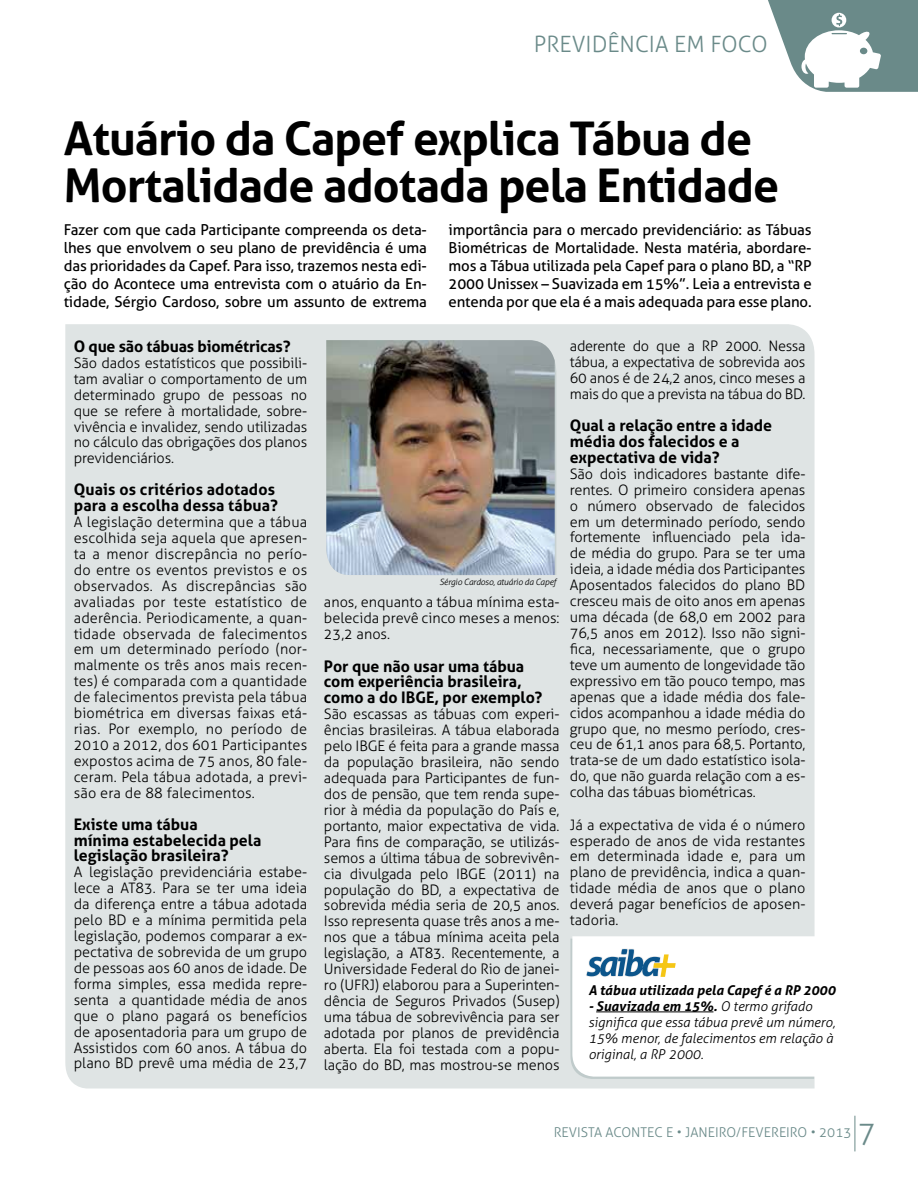
<style>
.page{position:relative;width:918px;height:1188px;background:#fff}
.page>*{position:absolute;margin:0;border:0;box-sizing:border-box;transform-origin:0 0}
.t1{font:700 46.5px/46.5px "Aller";letter-spacing:-.02em;color:#000}
.t2{font:300 30px "Aller";color:#6a8a89}
.t3{font:300 22.5px "Aller";color:#6a8a89}
.t4{font:700 15.9px/15.9px "Aller";color:#000}
.t5{font:15px/18px "Aller";letter-spacing:-.01em;color:#000;text-align:justify}
.t6{font:300 14.55px/15.9px "Aller";letter-spacing:-.01em;color:#000;text-align:justify}
.t7{font:italic 300 13.5px/16.2px "Aller";color:#000}
.t8{font:300 13.5px "Aller";color:#6a8a89}
.t9{font:italic 700 13.5px "Aller";color:#000}
.t10{font:italic 300 8.7px "Aller";letter-spacing:-.02em;color:#000}
.s1{font-weight:700}
</style>
<div class="page">
<hr style="left:855px;top:1116px;width:1px;height:35px;background:#6a8a89">
<div style="left:65px;top:324px;width:750px;height:765px;background:#dfe4e4"></div>
<svg style="left:768px;top:0;width:150px;height:92px"></svg>
<img style="left:326px;top:340px;width:229px;height:235px">
<svg style="left:570px;top:938px;width:244px;height:141px"></svg>
<h3 class="t3" style="left:534px;top:31px;width:235px">PREVIDÊNCIA EM FOCO</h3>
<h1 class="t1" style="left:64px;top:115px;width:717px">Atuário da Capef explica Tábua de<br>Mortalidade adotada pela Entidade</h1>
<p class="t5" style="left:64px;top:221px;width:365px">Fazer com que cada Participante compreenda os deta&shy;lhes que envolvem o seu plano de previdência é uma das prioridades da Capef. Para isso, trazemos nesta edi&shy;ção do Acontece uma entrevista com o atuário da En&shy;tidade, Sérgio Cardoso, sobre um assunto de extrema</p>
<p class="t5" style="left:449px;top:221px;width:365px">importância para o mercado previdenciário: as Tábuas Biométricas de Mortalidade. Nesta matéria, abordare&shy;mos a Tábua utilizada pela Capef para o plano BD, a “RP 2000 Unissex – Suavizada em 15%”. Leia a entrevista e entenda por que ela é a mais adequada para esse plano.</p>
<p class="t4" style="left:74px;top:338px;width:218px">O que são tábuas biométricas?</p>
<p class="t6" style="left:74px;top:355px;width:235px">São dados estatísticos que possibili&shy;tam avaliar o comportamento de um determinado grupo de pessoas no que se refere à mortalidade, sobre&shy;vivência e invalidez, sendo utilizadas no cálculo das obrigações dos planos previdenciários.</p>
<p class="t4" style="left:74px;top:482px;width:206px">Quais os critérios adotados para a escolha dessa tábua?</p>
<p class="t6" style="left:74px;top:514px;width:235px">A legislação determina que a tábua escolhida seja aquela que apresen&shy;ta a menor discrepância no perío&shy;do entre os eventos previstos e os observados. As discrepâncias são avaliadas por teste estatístico de aderência. Periodicamente, a quan&shy;tidade observada de falecimentos em um determinado período (nor&shy;malmente os três anos mais recen&shy;tes) é comparada com a quantidade de falecimentos prevista pela tábua biométrica em diversas faixas etá&shy;rias. Por exemplo, no período de 2010 a 2012, dos 601 Participantes expostos acima de 75 anos, 80 fale&shy;ceram. Pela tábua adotada, a previ&shy;são era de 88 falecimentos.</p>
<p class="t4" style="left:74px;top:816px;width:189px">Existe uma tábua<br>mínima estabelecida pela legislação brasileira?</p>
<p class="t6" style="left:74px;top:864px;width:235px">A legislação previdenciária estabe&shy;lece a AT83. Para se ter uma ideia da diferença entre a tábua adotada pelo BD e a mínima permitida pela legislação, podemos comparar a ex&shy;pectativa de sobrevida de um grupo de pessoas aos 60 anos de idade. De forma simples, essa medida repre&shy;senta a quantidade média de anos que o plano pagará os benefícios de aposentadoria para um grupo de Assistidos com 60 anos. A tábua do plano BD prevê uma média de 23,7</p>
<p class="t6" style="left:570px;top:338px;width:237px">aderente do que a RP 2000. Nessa tábua, a expectativa de sobrevida aos 60 anos é de 24,2 anos, cinco meses a mais do que a prevista na tábua do BD.</p>
<p class="t4" style="left:570px;top:417px;width:204px">Qual a relação entre a idade média dos falecidos e a expectativa de vida?</p>
<p class="t6" style="left:570px;top:466px;width:237px">São dois indicadores bastante dife&shy;rentes. O primeiro considera apenas o número observado de falecidos em um determinado período, sendo fortemente influenciado pela ida&shy;de média do grupo. Para se ter uma ideia, a idade média dos Participantes Aposentados falecidos do plano BD cresceu mais de oito anos em apenas uma década (de 68,0 em 2002 para 76,5 anos em 2012). Isso não signi&shy;fica, necessariamente, que o grupo teve um aumento de longevidade tão expressivo em tão pouco tempo, mas apenas que a idade média dos fale&shy;cidos acompanhou a idade média do grupo que, no mesmo período, cres&shy;ceu de 61,1 anos para 68,5. Portanto, trata-se de um dado estatístico isola&shy;do, que não guarda relação com a es&shy;colha das tábuas biométricas.</p>
<p class="t6" style="left:570px;top:816px;width:237px">Já a expectativa de vida é o número esperado de anos de vida restantes em determinada idade e, para um plano de previdência, indica a quan&shy;tidade média de anos que o plano deverá pagar benefícios de aposen&shy;tadoria.</p>
<p class="t10" style="left:439px;top:576px;width:118px">Sérgio Cardoso, atuário da Capef</p>
<p class="t6" style="left:324px;top:594px;width:237px">anos, enquanto a tábua mínima esta&shy;belecida prevê cinco meses a menos:<br>23,2 anos.</p>
<p class="t4" style="left:324px;top:658px;width:220px">Por que não usar uma tábua com experiência brasileira, como a do IBGE, por exemplo?</p>
<p class="t6" style="left:324px;top:706px;width:237px">São escassas as tábuas com experi&shy;ências brasileiras. A tábua elaborada pelo IBGE é feita para a grande massa da população brasileira, não sendo adequada para Participantes de fun&shy;dos de pensão, que tem renda supe&shy;rior à média da população do País e, portanto, maior expectativa de vida.<br>Para fins de comparação, se utilizás&shy;semos a última tábua de sobrevivên&shy;cia divulgada pelo IBGE (2011) na população do BD, a expectativa de sobrevida média seria de 20,5 anos.<br>Isso representa quase três anos a me&shy;nos que a tábua mínima aceita pela legislação, a AT83. Recentemente, a Universidade Federal do Rio de janei&shy;ro (UFRJ) elaborou para a Superinten&shy;dência de Seguros Privados (Susep) uma tábua de sobrevivência para ser adotada por planos de previdência aberta. Ela foi testada com a popu&shy;lação do BD, mas mostrou-se menos</p>
<p class="t9" style="left:588px;top:981px;width:249px">A tábua utilizada pela Capef é a RP 2000</p>
<p class="t7" style="left:588px;top:998px;width:248px"><span class="s1">- Suavizada em 15%.</span> O termo grifado significa que essa tábua prevê um número, 15% menor, de falecimentos em relação à original, a RP 2000.</p>
<p class="t8" style="left:554px;top:1124px;width:299px">REVISTA ACONTEC E • JANEIRO/FEVEREIRO • 2013</p>
<h2 class="t2" style="left:858px;top:1115px;width:19px">7</h2>
</div>
